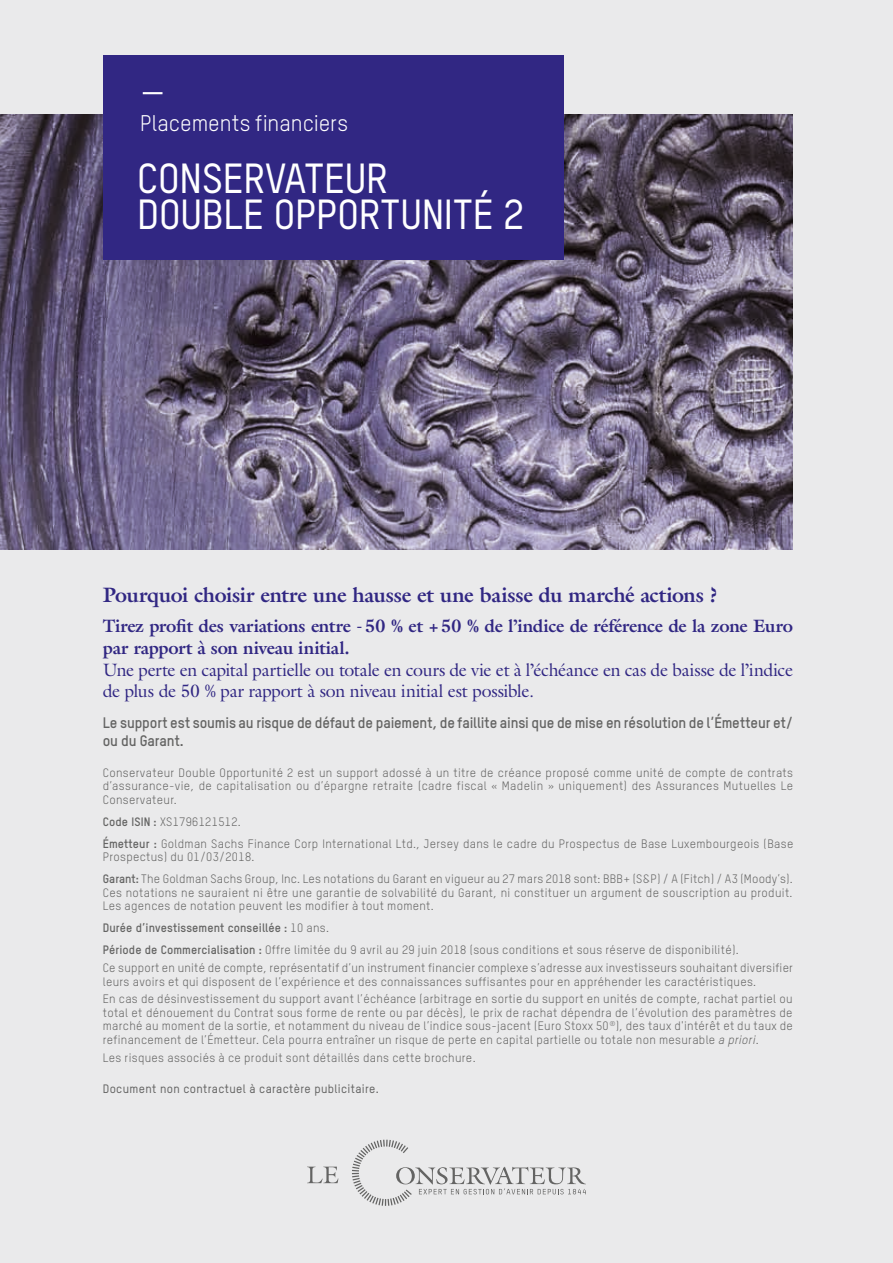
<style>
.page{position:relative;width:893px;height:1263px;background:#eaeaeb}
.page>*{position:absolute;margin:0;border:0;box-sizing:border-box;transform-origin:0 0}
.t1{font:500 41.4px/36.6px "TSTAR";color:#fff}
.t2{font:22.2px "TSTAR";color:#fff}
.t3{font:700 21px "Galliard Std";letter-spacing:-.015em;color:#312783}
.t4{font:18px/21.8px "Galliard Std";letter-spacing:-.015em;color:#312783}
.t5{font:700 18px/21.8px "Galliard Std";letter-spacing:-.02em;color:#312783}
.t6{font:700 15px/18px "TSTAR";letter-spacing:-.01em;color:#646463}
.t7{font:12px/13.5px "TSTAR";letter-spacing:.025em;color:#646463}
.t8{font:500 12px "TSTAR";letter-spacing:.03em;color:#646463}
.s1{font-weight:700}
.s2{font-style:italic}
</style>
<div class="page">
<img style="left:0;top:115px;width:792px;height:434px">
<svg style="left:307px;top:1167px;width:31px;height:16px"></svg>
<svg style="left:352px;top:1140px;width:234px;height:66px"></svg>
<div style="left:103px;top:55px;width:460px;height:205px;background:#312783"></div>
<hr style="left:143px;top:92px;width:20px;height:2px;background:#fff">
<h2 class="t2" style="left:140px;top:109px;width:209px">Placements financiers</h2>
<h1 class="t1" style="left:137px;top:159px;width:389px">CONSERVATEUR<br>DOUBLE OPPORTUNITÉ 2</h1>
<h3 class="t3" style="left:103px;top:581px;width:616px">Pourquoi choisir entre une hausse et une baisse du marché actions ?</h3>
<h3 class="t5" style="left:103px;top:615px;width:692px">Tirez profit des variations entre -50 % et +50 % de l’indice de référence de la zone Euro par rapport à son niveau initial.</h3>
<h3 class="t4" style="left:103px;top:658px;width:692px">Une perte en capital partielle ou totale en cours de vie et à l’échéance en cas de baisse de l’indice de plus de 50 % par rapport à son niveau initial est possible.</h3>
<p class="t6" style="left:103px;top:714px;width:692px">Le support est soumis au risque de défaut de paiement, de faillite ainsi que de mise en résolution de l’Émetteur et/ ou du Garant.</p>
<p class="t7" style="left:103px;top:766px;width:692px;text-align:justify">Conservateur Double Opportunité 2 est un support adossé à un titre de créance proposé comme unité de compte de contrats d’assurance-vie, de capitalisation ou d’épargne retraite (cadre fiscal « Madelin » uniquement) des Assurances Mutuelles Le Conservateur.</p>
<p class="t7" style="left:103px;top:810px;width:692px;line-height:22px"><span class="s1">Code ISIN :</span> XS1796121512.<br><span class="s1">Émetteur :</span> Goldman Sachs Finance Corp International Ltd., Jersey dans le cadre du Prospectus de Base Luxembourgeois (Base</p>
<p class="t7" style="left:103px;top:846px;width:691px;line-height:22px">Prospectus) du 01/03/2018.<br><span class="s1">Garant:</span> The Goldman Sachs Group, Inc. Les notations du Garant en vigueur au 27 mars 2018 sont: BBB+ (S&amp;P) / A (Fitch) / A3 (Moody’s).</p>
<p class="t7" style="left:103px;top:886px;width:691px">Ces notations ne sauraient ni être une garantie de solvabilité du Garant, ni constituer un argument de souscription au produit.<br>Les agences de notation peuvent les modifier à tout moment.</p>
<p class="t7" style="left:103px;top:917px;width:637px;line-height:22px"><span class="s1">Durée d’investissement conseillée :</span> 10 ans.<br><span class="s1">Période de Commercialisation :</span> Offre limitée du 9 avril au 29 juin 2018 (sous conditions et sous réserve de disponibilité).</p>
<p class="t7" style="left:103px;top:961px;width:692px">Ce support en unité de compte, représentatif d’un instrument financier complexe s’adresse aux investisseurs souhaitant diversifier leurs avoirs et qui disposent de l’expérience et des connaissances suffisantes pour en appréhender les caractéristiques.</p>
<p class="t7" style="left:103px;top:992px;width:692px;text-align:justify">En cas de désinvestissement du support avant l’échéance (arbitrage en sortie du support en unités de compte, rachat partiel ou total et dénouement du Contrat sous forme de rente ou par décès), le prix de rachat dépendra de l’évolution des paramètres de marché au moment de la sortie, et notamment du niveau de l’indice sous-jacent (Euro Stoxx 50<sup>®</sup>), des taux d'intérêt et du taux de refinancement de l’Émetteur. Cela pourra entraîner un risque de perte en capital partielle ou totale non mesurable <span class="s2">a priori</span>.</p>
<p class="t7" style="left:103px;top:1050px;width:374px">Les risques associés à ce produit sont détaillés dans cette brochure.</p>
<p class="t8" style="left:103px;top:1081px;width:278px">Document non contractuel à caractère publicitaire.</p>
</div>
